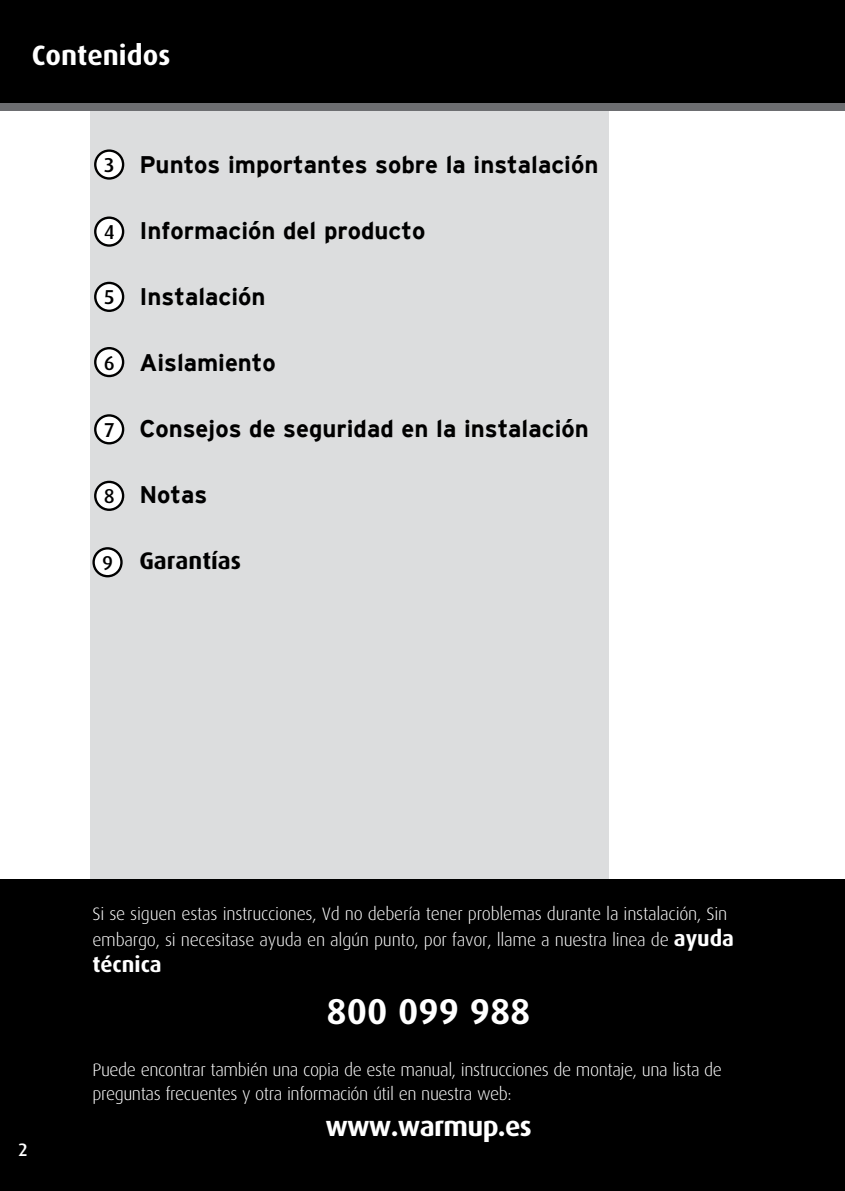
<style>
.page{position:relative;width:845px;height:1191px;background:#fff}
.page>*{position:absolute;margin:0;border:0;box-sizing:border-box;transform-origin:0 0}
.t1{font:700 36px "Dax";color:#fff}
.t2{font:700 28px "Dax";letter-spacing:-.025em;color:#fff}
.t3{font:700 28px "Dax";color:#fff}
.t4{font:700 24px "Interstate";color:#000}
.t5{font:700 24px "Dax";color:#000}
.t6{font:700 22px "Dax";color:#fff}
.t7{font:500 20.2px "Dax";color:#000}
.t8{font:300 18px/26px "Dax";letter-spacing:-.015em;color:#fff}
.t9{font:500 18px "Dax";color:#fff}
.s1{font-family:"Dax";font-weight:500;font-size:20.2px}
.s2{font-weight:700;font-size:22px}
</style>
<div class="page">
<div style="left:90px;top:100px;width:519px;height:787px;background:#dcddde"></div>
<div style="left:0;top:879px;width:845px;height:312px;background:#000"></div>
<div style="left:95px;top:151px;width:28px;height:27px;background:#fff;border-radius:50%"></div>
<div style="left:94px;top:149px;width:30px;height:31px;border:2px solid #000;border-radius:50%"></div>
<div style="left:0;top:0;width:845px;height:111px;background:#6d6e71"></div>
<div style="left:0;top:0;width:845px;height:102px;background:#000"></div>
<div style="left:95px;top:218px;width:28px;height:27px;background:#fff;border-radius:50%"></div>
<div style="left:94px;top:216px;width:30px;height:31px;border:2px solid #000;border-radius:50%"></div>
<div style="left:95px;top:283px;width:28px;height:28px;background:#fff;border-radius:50%"></div>
<div style="left:94px;top:282px;width:30px;height:30px;border:2px solid #000;border-radius:50%"></div>
<div style="left:95px;top:348px;width:28px;height:28px;background:#fff;border-radius:50%"></div>
<div style="left:94px;top:347px;width:30px;height:30px;border:2px solid #000;border-radius:50%"></div>
<div style="left:95px;top:415px;width:28px;height:28px;background:#fff;border-radius:50%"></div>
<div style="left:94px;top:414px;width:30px;height:30px;border:2px solid #000;border-radius:50%"></div>
<div style="left:95px;top:482px;width:28px;height:28px;background:#fff;border-radius:50%"></div>
<div style="left:94px;top:481px;width:30px;height:30px;border:2px solid #000;border-radius:50%"></div>
<div style="left:94px;top:548px;width:27px;height:28px;background:#fff;border-radius:50%"></div>
<div style="left:92px;top:547px;width:31px;height:30px;border:2px solid #000;border-radius:50%"></div>
<h2 class="t3" style="left:32px;top:39px;width:140px">Contenidos</h2>
<h3 class="t4" style="left:104px;top:151px;width:496px"><span class="s1">3</span> Puntos importantes sobre la instalación</h3>
<p class="t7" style="left:104px;top:221px;width:12px">4</p>
<h3 class="t4" style="left:139px;top:217px;width:288px">Información del producto</h3>
<p class="t7" style="left:104px;top:286px;width:12px">5</p>
<h3 class="t4" style="left:139px;top:283px;width:128px">Instalación</h3>
<p class="t7" style="left:104px;top:351px;width:12px">6</p>
<h3 class="t4" style="left:139px;top:349px;width:138px">Aislamiento</h3>
<p class="t7" style="left:104px;top:418px;width:12px">7</p>
<h3 class="t4" style="left:139px;top:415px;width:451px">Consejos de seguridad en la instalación</h3>
<p class="t7" style="left:104px;top:485px;width:12px">8</p>
<h3 class="t4" style="left:139px;top:481px;width:70px">Notas</h3>
<p class="t7" style="left:102px;top:551px;width:12px">9</p>
<h3 class="t5" style="left:139px;top:547px;width:103px">Garantías</h3>
<p class="t9" style="left:18px;top:1139px;width:11px">2</p>
<p class="t8" style="left:92px;top:900px;width:643px">Si se siguen estas instrucciones, Vd no debería tener problemas durante la instalación, Sin embargo, si necesitase ayuda en algún punto, por favor, llame a nuestra linea de <span class="s2">ayuda</span></p>
<p class="t6" style="left:92px;top:951px;width:71px">técnica</p>
<h1 class="t1" style="left:326px;top:991px;width:205px">800 099 988</h1>
<p class="t8" style="left:92px;top:1057px;width:631px;line-height:24px">Puede encontrar también una copia de este manual, instrucciones de montaje, una lista de preguntas frecuentes y otra información útil en nuestra web:</p>
<h2 class="t2" style="left:325px;top:1110px;width:208px">www.warmup.es</h2>
</div>
